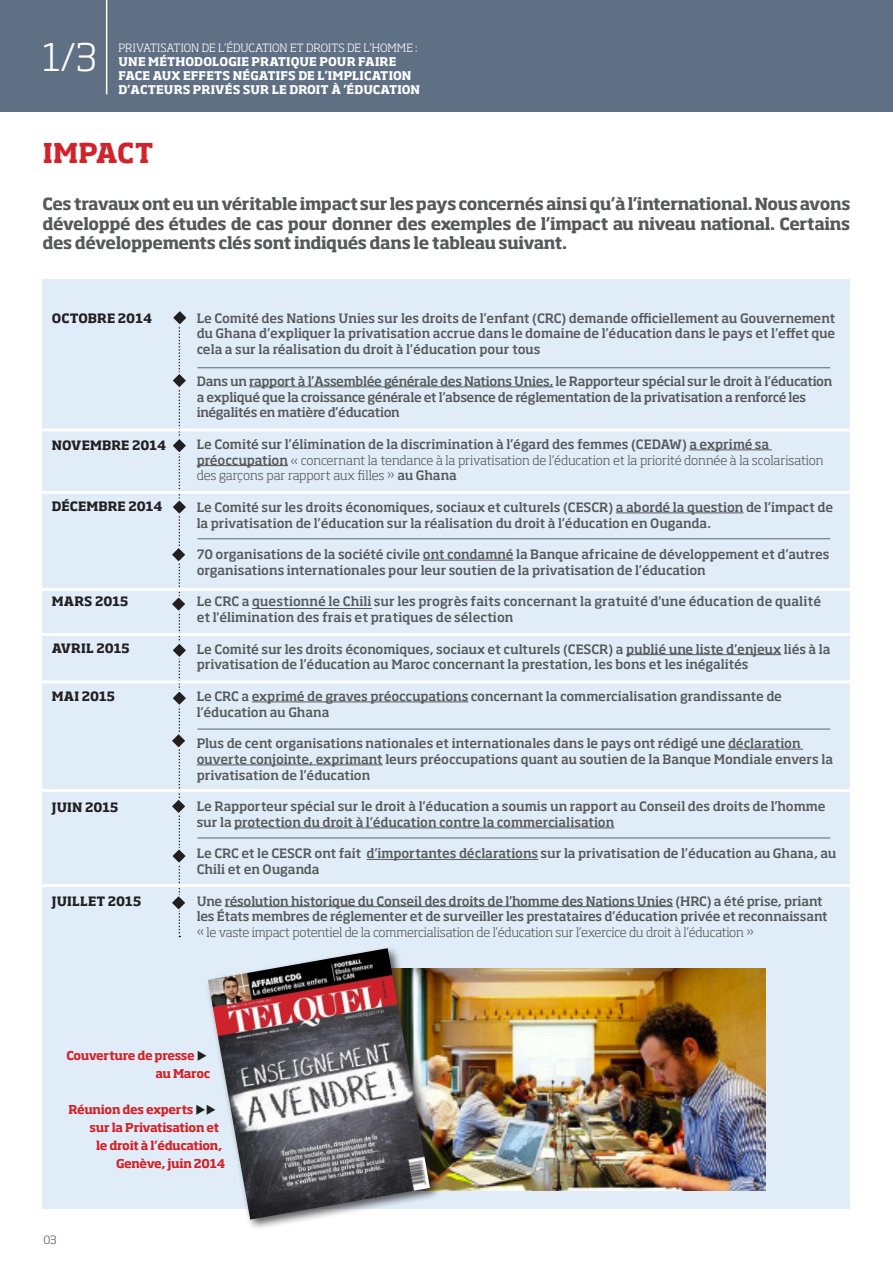
<style>
.page{position:relative;width:893px;height:1263px;background:#fff}
.page>*{position:absolute;margin:0;border:0;box-sizing:border-box;transform-origin:0 0}
.t1{font:300 37.5px "Soho Std";color:#fff}
.t2{font:700 27px "Soho Std";letter-spacing:.015em;color:#d1232a}
.t3{font:700 16.5px/19.5px "Soho Std";letter-spacing:-.025em;color:#57585a;text-align:justify}
.t4{font:500 12.75px/15.8px "Soho Std";letter-spacing:-.01em;color:#57585a}
.t5{font:300 12.75px/15.8px "Soho Std";letter-spacing:-.005em;color:#57585a}
.t6{font:500 12.75px/15.8px "Soho Std";letter-spacing:-.03em;color:#57585a}
.t7{font:700 12.75px "Soho Std";color:#231f20}
.t8{font:700 12px/18px "Soho Std";letter-spacing:-.025em;color:#d1232a;text-align:right}
.t9{font:700 11.85px/14.1px "Soho Std";letter-spacing:.015em;color:#fff}
.t10{font:300 11.25px "Soho Std";letter-spacing:-.005em;color:#fff}
.t11{font:300 11.25px "Soho Std";color:#57585a}
.s1{font-weight:500}
.s2{font-weight:300}
.s3{color:#231f20}
</style>
<div class="page">
<div style="left:43px;top:280px;width:807px;height:929px;background:#e0edf8"></div>
<img style="left:441px;top:968px;width:324px;height:223px">
<div style="left:0;top:0;width:893px;height:111px;background:#5f7085"></div>
<div style="left:205px;top:945px;width:236px;height:286px;background:#231f20;opacity:.75"></div>
<img style="left:208px;top:948px;width:222px;height:271px">
<img style="left:432px;top:945px;width:4px;height:237px">
<hr style="left:249px;top:387px;width:304px;height:1px;background:#57585a">
<hr style="left:689px;top:450px;width:83px;height:1px;background:#57585a">
<hr style="left:197px;top:465px;width:91px;height:1px;background:#57585a">
<hr style="left:616px;top:513px;width:127px;height:1px;background:#57585a">
<hr style="left:423px;top:560px;width:91px;height:1px;background:#57585a">
<hr style="left:626px;top:654px;width:155px;height:1px;background:#57585a">
<hr style="left:252px;top:702px;width:216px;height:1px;background:#57585a">
<hr style="left:728px;top:749px;width:75px;height:1px;background:#57585a">
<hr style="left:197px;top:765px;width:186px;height:1px;background:#57585a">
<hr style="left:234px;top:828px;width:380px;height:1px;background:#57585a">
<hr style="left:366px;top:859px;width:172px;height:1px;background:#57585a">
<hr style="left:225px;top:906px;width:448px;height:1px;background:#57585a">
<hr style="left:35px;top:428px;width:833px;height:3px;background:#fff">
<hr style="left:29px;top:491px;width:833px;height:3px;background:#fff">
<hr style="left:35px;top:588px;width:833px;height:3px;background:#fff">
<hr style="left:35px;top:633px;width:833px;height:3px;background:#fff">
<hr style="left:39px;top:680px;width:834px;height:3px;background:#fff">
<hr style="left:29px;top:789px;width:833px;height:3px;background:#fff">
<hr style="left:30px;top:884px;width:833px;height:3px;background:#fff">
<hr style="left:197px;top:367px;width:633px;height:1px;background:#536579">
<hr style="left:197px;top:538px;width:633px;height:1px;background:#536579">
<hr style="left:197px;top:838px;width:633px;height:1px;background:#536579">
<hr style="left:197px;top:729px;width:633px;height:1px;background:#536579">
<svg style="left:169px;top:311px;width:21px;height:626px"></svg>
<hr style="left:106px;top:0;width:1px;height:94px;background:#fff">
<hr style="left:252px;top:608px;width:120px;height:1px;background:#57585a">
<p class="t1" style="left:43px;top:33px;width:56px">1/3</p>
<p class="t10" style="left:118px;top:41px;width:301px">PRIVATISATION DE L’ÉDUCATION ET DROITS DE L’HOMME :</p>
<p class="t9" style="left:118px;top:54px;width:303px">UNE MÉTHODOLOGIE PRATIQUE POUR FAIRE<br>FACE AUX EFFETS NÉGATIFS DE L’IMPLICATION<br>D’ACTEURS PRIVÉS SUR LE DROIT À ’ÉDUCATION</p>
<p class="t2" style="left:43px;top:135px;width:112px">IMPACT</p>
<p class="t3" style="left:43px;top:194px;width:809px">Ces travaux ont eu un véritable impact sur les pays concernés ainsi qu’à l’international. Nous avons développé des études de cas pour donner des exemples de l’impact au niveau national. Certains des développements clés sont indiqués dans le tableau suivant.</p>
<p class="t7" style="left:52px;top:310px;width:102px">OCTOBRE 2014</p>
<p class="t7" style="left:52px;top:437px;width:116px">NOVEMBRE 2014</p>
<p class="t7" style="left:52px;top:498px;width:112px">DÉCEMBRE 2014</p>
<p class="t7" style="left:52px;top:593px;width:78px">MARS 2015</p>
<p class="t7" style="left:52px;top:640px;width:79px">AVRIL 2015</p>
<p class="t7" style="left:52px;top:688px;width:65px">MAI 2015</p>
<p class="t7" style="left:52px;top:798px;width:68px">JUIN 2015</p>
<p class="t7" style="left:52px;top:893px;width:91px">JUILLET 2015</p>
<p class="t4" style="left:197px;top:310px;width:640px;text-align:justify">Le Comité des Nations Unies sur les droits de l’enfant (CRC) demande officiellement au Gouvernement du Ghana d’expliquer la privatisation accrue dans le domaine de l’éducation dans le pays et l’effet que cela a sur la réalisation du droit à l’éducation pour tous</p>
<p class="t6" style="left:197px;top:373px;width:637px">Dans un rapport à l’Assemblée générale des Nations Unies, le Rapporteur spécial sur le droit à l’éducation a expliqué que la croissance générale et l’absence de réglementation de la privatisation a renforcé les inégalités en matière d’éducation</p>
<p class="t5" style="left:197px;top:436px;width:629px"><span class="s1">Le Comité sur l’élimination de la discrimination à l’égard des femmes (CEDAW) a exprimé sa préoccupation</span> « concernant la tendance à la privatisation de l’éducation et la priorité donnée à la scolarisation des garçons par rapport aux filles » <span class="s1">au Ghana</span></p>
<p class="t4" style="left:197px;top:499px;width:638px">Le Comité sur les droits économiques, sociaux et culturels (CESCR) a abordé la question de l’impact de la privatisation de l’éducation sur la réalisation du droit à l’éducation en Ouganda.</p>
<p class="t4" style="left:197px;top:546px;width:634px">70 organisations de la société civile ont condamné la Banque africaine de développement et d’autres organisations internationales pour leur soutien de la privatisation de l’éducation</p>
<p class="t4" style="left:197px;top:593px;width:626px">Le CRC a questionné le Chili sur les progrès faits concernant la gratuité d'une éducation de qualité et l'élimination des frais et pratiques de sélection</p>
<p class="t4" style="left:197px;top:641px;width:635px">Le Comité sur les droits économiques, sociaux et culturels (CESCR) a publié une liste d’enjeux liés à la privatisation de l’éducation au Maroc concernant la prestation, les bons et les inégalités</p>
<p class="t4" style="left:197px;top:688px;width:587px">Le CRC a exprimé de graves préoccupations concernant la commercialisation grandissante de l’éducation au Ghana</p>
<p class="t4" style="left:197px;top:735px;width:638px">Plus de cent organisations nationales et internationales dans le pays ont rédigé une déclaration ouverte conjointe, exprimant leurs préoccupations quant au soutien de la Banque Mondiale envers la privatisation de l’éducation</p>
<p class="t4" style="left:197px;top:798px;width:630px">Le Rapporteur spécial sur le droit à l’éducation a soumis un rapport au Conseil des droits de l’homme sur la protection du droit à l’éducation contre la commercialisation</p>
<p class="t4" style="left:197px;top:845px;width:641px">Le CRC et le CESCR ont fait d’importantes déclarations sur la privatisation de l’éducation au Ghana, au<br>Chili et en Ouganda</p>
<p class="t4" style="left:197px;top:893px;width:633px">Une résolution historique du Conseil des droits de l’homme des Nations Unies (HRC) a été prise, priant les États membres de réglementer et de surveiller les prestataires d’éducation privée et reconnaissant <span class="s2">« le vaste impact potentiel de la commercialisation de l’éducation sur l’exercice du droit à l’éducation »</span></p>
<p class="t8" style="left:66px;top:1046px;width:145px">Couverture de presse <span class="s3">◆ </span>au Maroc</p>
<p class="t8" style="left:69px;top:1100px;width:149px">Réunion des experts <span class="s3">◆◆</span></p>
<p class="t8" style="left:90px;top:1118px;width:131px">sur la Privatisation et</p>
<p class="t8" style="left:96px;top:1136px;width:128px">le droit à l’éducation,</p>
<p class="t8" style="left:116px;top:1154px;width:111px">Genève, juin 2014</p>
<p class="t11" style="left:44px;top:1233px;width:15px">03</p>
</div>
